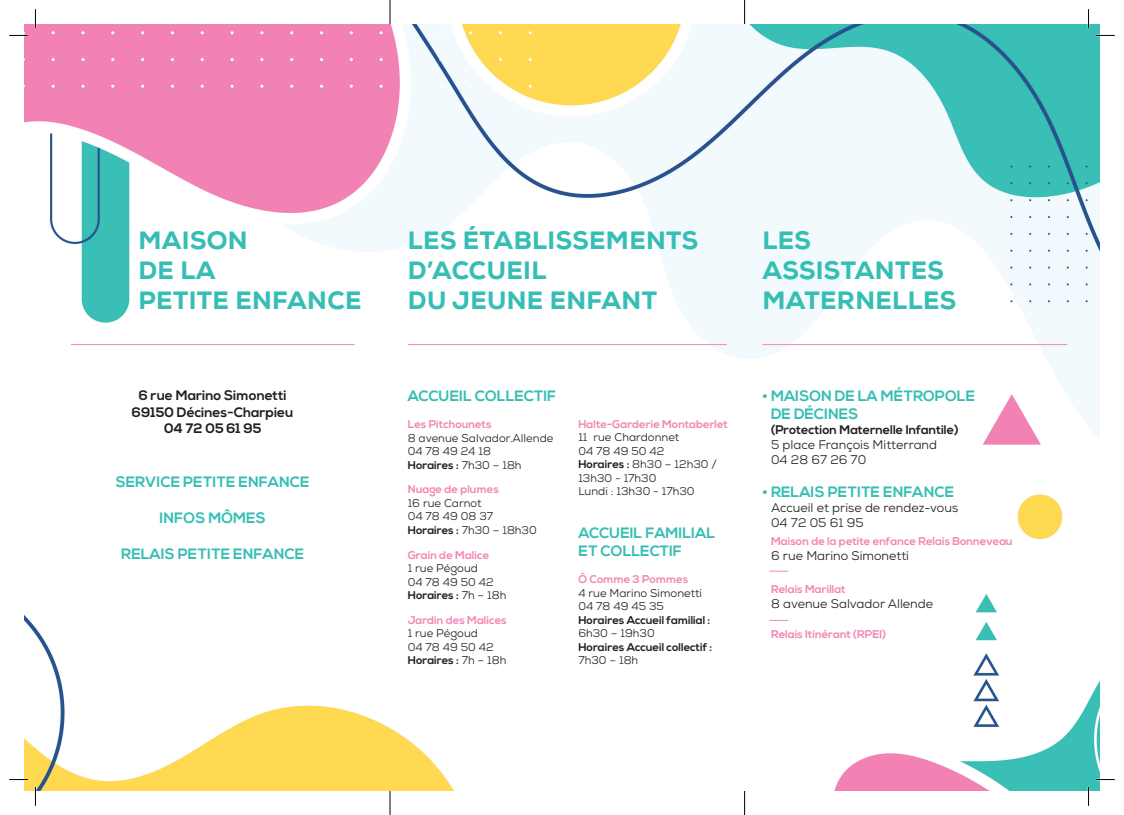
<style>
.page{position:relative;width:1124px;height:815px;background:#fff}
.page>*{position:absolute;margin:0;border:0;box-sizing:border-box;transform-origin:0 0}
.t1{font:800 25px/30px "Nexa";letter-spacing:.015em;color:#36beb5}
.t2{font:700 15px/18px "Nexa";color:#36beb5}
.t3{font:700 13.75px "Nexa";color:#231f20}
.t4{font:12.5px "Nexa";color:#231f20}
.t5{font:700 12.5px "Nexa";color:#231f20}
.t6{font:11.25px/13.5px "Nexa";color:#231f20}
.t7{font:700 11.25px "Nexa";color:#f287b6}
.t8{font:700 11.25px/13.5px "Nexa";color:#231f20}
.s1{font-weight:400}
.s2{font-weight:700}
</style>
<div class="page">
<hr style="left:390px;top:0;width:1px;height:815px;background:#000">
<hr style="left:744px;top:0;width:1px;height:815px;background:#000">
<img style="left:25px;top:25px;width:1073px;height:765px">
<hr style="left:71px;top:344px;width:283px;height:1px;background:#f287b6">
<hr style="left:407px;top:344px;width:319px;height:1px;background:#f287b6">
<svg style="left:769px;top:571px;width:19px;height:1px"></svg>
<svg style="left:769px;top:620px;width:19px;height:1px"></svg>
<hr style="left:762px;top:344px;width:305px;height:1px;background:#f287b6">
<svg style="left:9px;top:35px;width:19px;height:1px"></svg>
<svg style="left:1095px;top:35px;width:19px;height:1px"></svg>
<svg style="left:9px;top:779px;width:19px;height:1px"></svg>
<svg style="left:1095px;top:779px;width:19px;height:1px"></svg>
<svg style="left:35px;top:9px;width:1px;height:19px"></svg>
<svg style="left:35px;top:787px;width:1px;height:19px"></svg>
<svg style="left:1087px;top:9px;width:2px;height:19px"></svg>
<svg style="left:1087px;top:787px;width:2px;height:19px"></svg>
<p class="t1" style="left:138px;top:225px;width:111px">MAISON</p>
<p class="t1" style="left:138px;top:255px;width:78px">DE LA</p>
<p class="t1" style="left:138px;top:285px;width:224px">PETITE ENFANCE</p>
<p class="t3" style="left:139px;top:387px;width:149px">6 rue Marino Simonetti</p>
<p class="t3" style="left:132px;top:404px;width:163px">69150 Décines-Charpieu</p>
<p class="t3" style="left:164px;top:420px;width:99px">04 72 05 61 95</p>
<p class="t2" style="left:116px;top:473px;width:195px">SERVICE PETITE ENFANCE</p>
<p class="t2" style="left:160px;top:509px;width:108px">INFOS MÔMES</p>
<p class="t2" style="left:121px;top:545px;width:184px">RELAIS PETITE ENFANCE</p>
<p class="t1" style="left:408px;top:225px;width:292px">LES ÉTABLISSEMENTS<br>D’ACCUEIL</p>
<p class="t1" style="left:408px;top:285px;width:250px">DU JEUNE ENFANT</p>
<p class="t2" style="left:407px;top:387px;width:150px">ACCUEIL COLLECTIF</p>
<p class="t7" style="left:407px;top:418px;width:85px">Les Pitchounets</p>
<p class="t6" style="left:407px;top:431px;width:147px">8 avenue Salvador.Allende</p>
<p class="t6" style="left:407px;top:444px;width:85px">04 78 49 24 18</p>
<p class="t8" style="left:407px;top:458px;width:115px">Horaires : <span class="s1">7h30 – 18h</span></p>
<p class="t7" style="left:407px;top:483px;width:93px">Nuage de plumes</p>
<p class="t6" style="left:407px;top:496px;width:75px">16 rue Carnot</p>
<p class="t6" style="left:407px;top:510px;width:87px">04 78 49 08 37</p>
<p class="t6" style="left:407px;top:523px;width:130px"><span class="s2">Horaires :</span> 7h30 – 18h30</p>
<p class="t7" style="left:407px;top:548px;width:83px">Grain de Malice</p>
<p class="t6" style="left:407px;top:561px;width:72px">1 rue Pégoud</p>
<p class="t6" style="left:407px;top:575px;width:87px">04 78 49 50 42</p>
<p class="t8" style="left:407px;top:589px;width:100px">Horaires : <span class="s1">7h – 18h</span></p>
<p class="t7" style="left:407px;top:613px;width:100px">Jardin des Malices</p>
<p class="t6" style="left:407px;top:627px;width:72px">1 rue Pégoud</p>
<p class="t6" style="left:407px;top:640px;width:87px">04 78 49 50 42</p>
<p class="t8" style="left:407px;top:654px;width:100px">Horaires : <span class="s1">7h – 18h</span></p>
<p class="t7" style="left:578px;top:418px;width:151px">Halte-Garderie Montaberlet</p>
<p class="t6" style="left:578px;top:431px;width:102px">11 rue Chardonnet</p>
<p class="t6" style="left:578px;top:444px;width:87px">04 78 49 50 42</p>
<p class="t6" style="left:578px;top:458px;width:140px"><span class="s2">Horaires :</span> 8h30 – 12h30 /<br>13h30 - 17h30</p>
<p class="t6" style="left:578px;top:485px;width:118px">Lundi : 13h30 - 17h30</p>
<p class="t2" style="left:578px;top:525px;width:138px">ACCUEIL FAMILIAL<br>ET COLLECTIF</p>
<p class="t7" style="left:578px;top:573px;width:111px">Ô Comme 3 Pommes</p>
<p class="t6" style="left:578px;top:586px;width:125px">4 rue Marino Simonetti</p>
<p class="t6" style="left:578px;top:600px;width:87px">04 78 49 45 35</p>
<p class="t8" style="left:578px;top:614px;width:133px">Horaires Accueil familial :<br><span class="s1">6h30 – 19h30</span></p>
<p class="t8" style="left:578px;top:641px;width:135px">Horaires Accueil collectif :<br><span class="s1">7h30 – 18h</span></p>
<p class="t1" style="left:762px;top:225px;width:50px">LES</p>
<p class="t1" style="left:762px;top:255px;width:183px">ASSISTANTES</p>
<p class="t1" style="left:762px;top:285px;width:195px">MATERNELLES</p>
<p class="t2" style="left:762px;top:387px;width:214px">• MAISON DE LA MÉTROPOLE</p>
<p class="t2" style="left:771px;top:405px;width:89px">DE DÉCINES</p>
<p class="t5" style="left:771px;top:422px;width:189px">(Protection Maternelle Infantile)</p>
<p class="t4" style="left:771px;top:437px;width:167px">5 place François Mitterrand</p>
<p class="t4" style="left:771px;top:452px;width:97px">04 28 67 26 70</p>
<p class="t2" style="left:762px;top:483px;width:193px">• RELAIS PETITE ENFANCE</p>
<p class="t4" style="left:771px;top:500px;width:189px">Accueil et prise de rendez-vous</p>
<p class="t4" style="left:771px;top:515px;width:94px">04 72 05 61 95</p>
<p class="t7" style="left:771px;top:535px;width:243px">Maison de la petite enfance Relais Bonneveau</p>
<p class="t4" style="left:771px;top:548px;width:139px">6 rue Marino Simonetti</p>
<p class="t7" style="left:771px;top:583px;width:76px">Relais Marillat</p>
<p class="t4" style="left:771px;top:596px;width:163px">8 avenue Salvador Allende</p>
<p class="t7" style="left:771px;top:628px;width:117px">Relais Itinérant (RPEI)</p>
</div>
